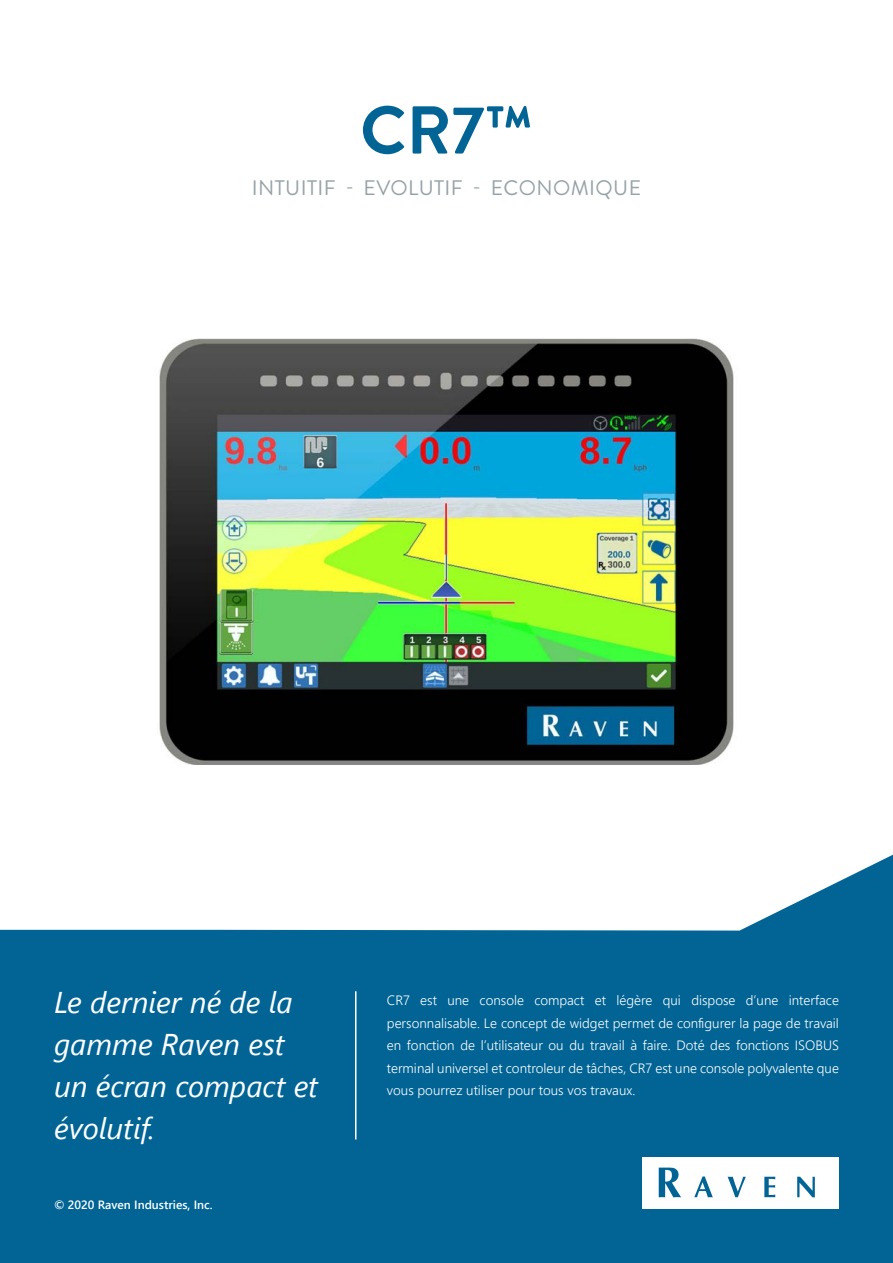
<style>
.page{position:relative;width:893px;height:1263px;background:#fff}
.page>*{position:absolute;margin:0;border:0;box-sizing:border-box;transform-origin:0 0}
.t1{font:700 67.5px "Brandon Grotesque";color:#016495}
.t2{font:italic 30px/42px "Segoe UI";color:#fff}
.t3{font:21px "Brandon Grotesque";letter-spacing:.02em;color:#95a2a5}
.t4{font:300 13.5px/22.5px "Segoe UI";color:#fff;text-align:justify}
.t5{font:600 12px "Segoe UI";color:#fff}
</style>
<div class="page">
<svg style="left:0;top:855px;width:893px;height:408px;fill:#016495"></svg>
<svg style="left:642px;top:1158px;width:197px;height:51px"></svg>
<img style="left:159px;top:339px;width:575px;height:426px">
<hr style="left:355px;top:991px;width:1px;height:148px;background:#fff">
<p class="t1" style="left:360px;top:83px;width:174px">CR7™</p>
<p class="t3" style="left:252px;top:174px;width:391px">INTUITIF - EVOLUTIF - ECONOMIQUE</p>
<p class="t2" style="left:54px;top:977px;width:265px">Le dernier né de la gamme Raven est un écran compact et évolutif.</p>
<p class="t5" style="left:54px;top:1193px;width:160px">© 2020 Raven Industries, Inc.</p>
<p class="t4" style="left:387px;top:988px;width:454px">CR7 est une console compact et légère qui dispose d’une interface personnalisable. Le concept de widget permet de configurer la page de travail en fonction de l’utilisateur ou du travail à faire. Doté des fonctions ISOBUS terminal universel et controleur de tâches, CR7 est une console polyvalente que vous pourrez utiliser pour tous vos travaux.</p>
</div>
